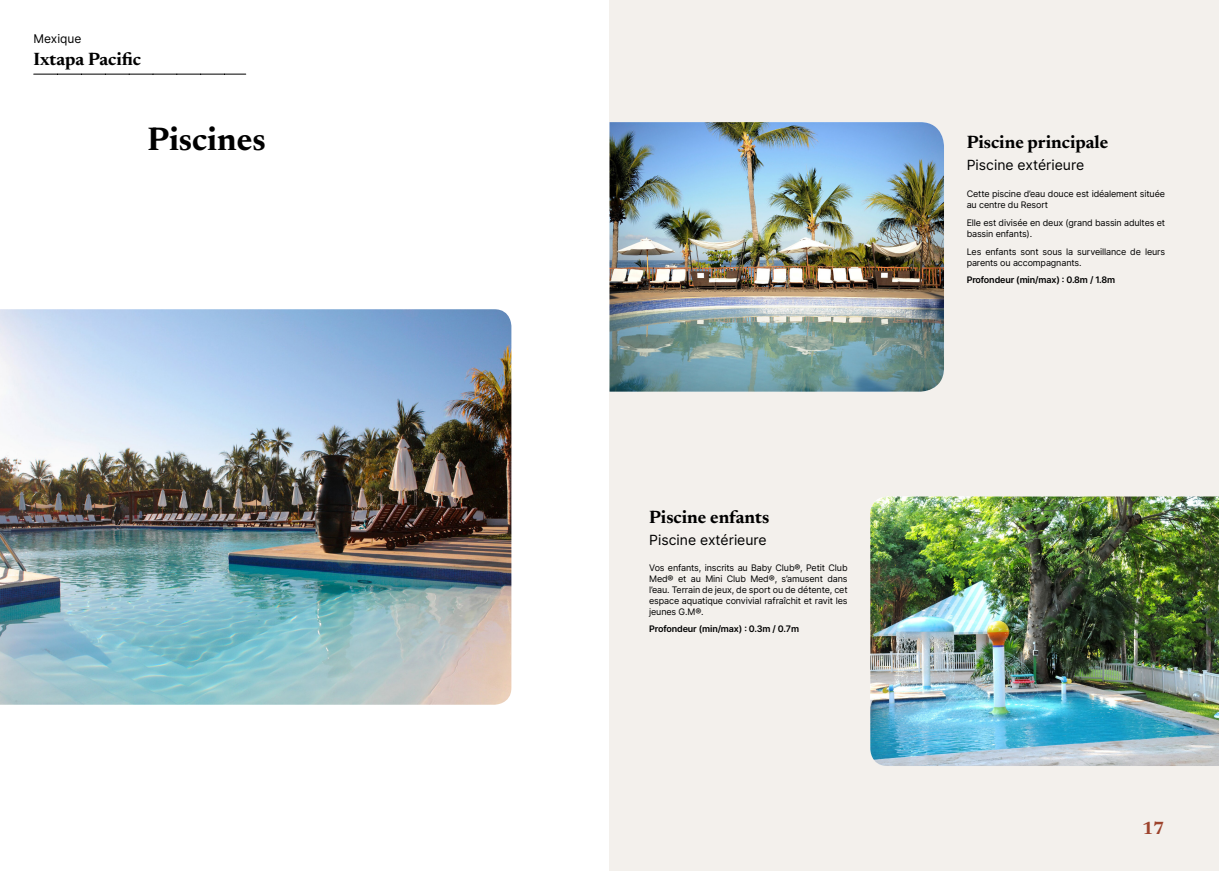
<style>
.page{position:relative;width:1219px;height:871px;background:#fff}
.page>*{position:absolute;margin:0;border:0;box-sizing:border-box;transform-origin:0 0}
.t1{font:700 33px "Newsreader 24 pt";color:#000}
.t2{font:700 18px "Newsreader 24 pt";color:#000}
.t3{font:700 18px "Newsreader 24 pt";color:#9d432c}
.t4{font:14px "Inter";color:#000}
.t5{font:12px "Inter";color:#000}
.t6{font:9px/11px "Inter";letter-spacing:-.015em;color:#000}
.t7{font:600 9px "Inter";letter-spacing:-.015em;color:#000}
</style>
<div class="page">
<div style="left:609px;top:0;width:610px;height:870px;background:#f3f0ec"></div>
<img style="left:0;top:309px;width:511px;height:395px">
<img style="left:609px;top:122px;width:335px;height:269px">
<img style="left:870px;top:496px;width:349px;height:269px">
<svg style="left:34px;top:74px;width:212px;height:1px"></svg>
<h3 class="t5" style="left:33px;top:30px;width:50px">Mexique</h3>
<h2 class="t2" style="left:33px;top:46px;width:109px">Ixtapa Pacific</h2>
<h1 class="t1" style="left:147px;top:115px;width:120px">Piscines</h1>
<h2 class="t2" style="left:649px;top:504px;width:122px">Piscine enfants</h2>
<h3 class="t4" style="left:649px;top:529px;width:119px">Piscine extérieure</h3>
<p class="t6" style="left:649px;top:561px;width:200px;text-align:justify">Vos enfants, inscrits au Baby Club®, Petit Club Med® et au Mini Club Med®, s’amusent dans l’eau. Terrain de jeux, de sport ou de détente, cet espace aquatique convivial rafraîchit et ravit les jeunes G.M®.</p>
<p class="t7" style="left:649px;top:622px;width:151px">Profondeur (min/max) : 0.3m / 0.7m</p>
<h2 class="t2" style="left:967px;top:130px;width:143px">Piscine principale</h2>
<h3 class="t4" style="left:967px;top:155px;width:119px">Piscine extérieure</h3>
<p class="t6" style="left:967px;top:187px;width:200px">Cette piscine d’eau douce est idéalement située au centre du Resort</p>
<p class="t6" style="left:967px;top:217px;width:200px">Elle est divisée en deux (grand bassin adultes et bassin enfants).</p>
<p class="t6" style="left:967px;top:246px;width:200px">Les enfants sont sous la surveillance de leurs parents ou accompagnants.</p>
<p class="t7" style="left:967px;top:273px;width:150px">Profondeur (min/max) : 0.8m / 1.8m</p>
<h2 class="t3" style="left:1142px;top:814px;width:24px">17</h2>
</div>
